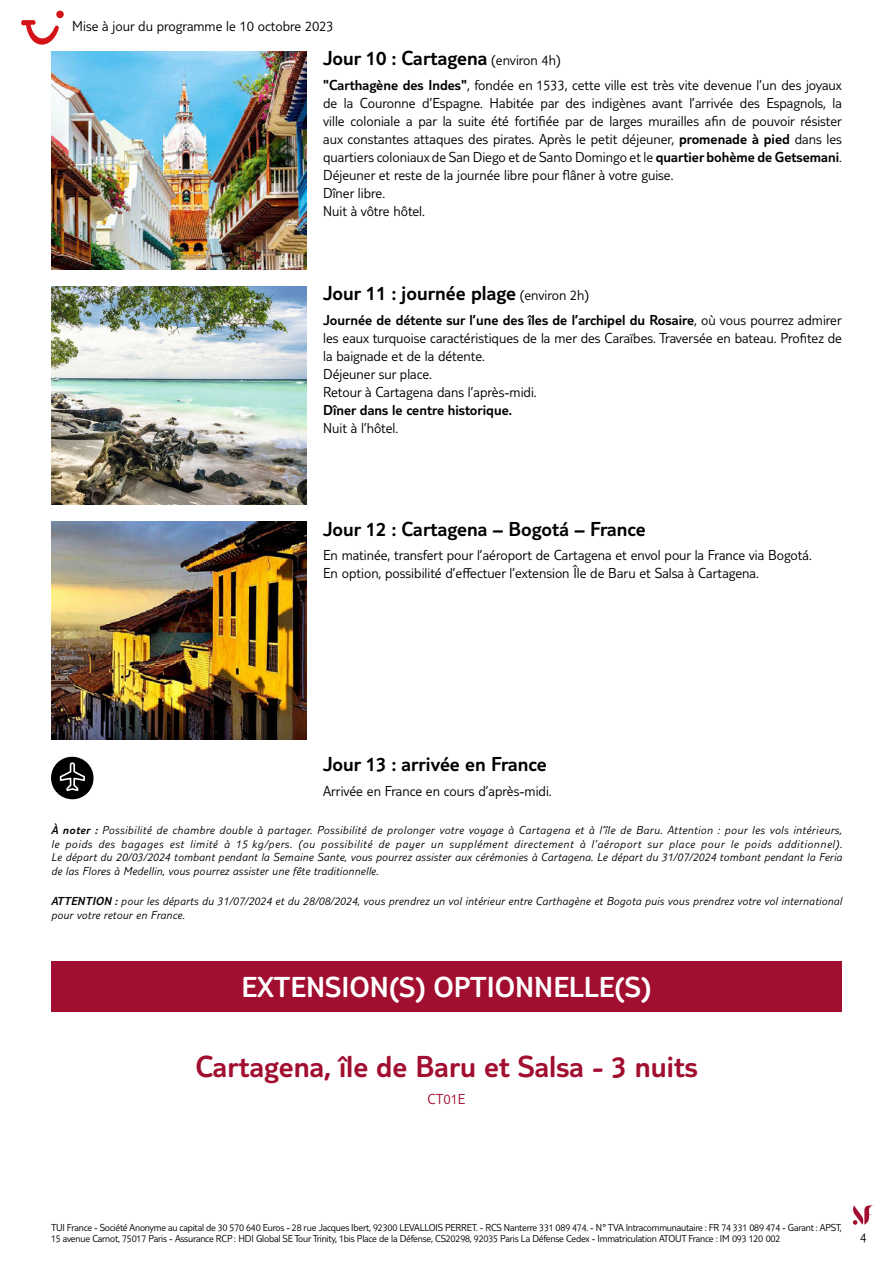
<style>
.page{position:relative;width:893px;height:1263px;background:#fff}
.page>*{position:absolute;margin:0;border:0;box-sizing:border-box;transform-origin:0 0}
.t1{font:300 31.5px "TUI Type";color:#a10e2f}
.t2{font:300 30px "TUI Type";color:#fff}
.t3{font:300 21px "TUI Type";color:#000}
.t4{font:300 15px/18px "TUI Type";color:#000}
.t5{font:300 15px "TUI Type";color:#000}
.t6{font:300 15px "TUI Type";color:#a10e2f}
.t7{font:300 13.5px "TUI Type";color:#000}
.t8{font:italic 300 12px/13.5px "TUI Type";letter-spacing:.02em;color:#000;text-align:justify}
.t9{font:300 10.5px/10.5px "TUI Type";letter-spacing:-.02em;color:#000}
.s1{font-size:15px}
.s2{font-style:inherit}
</style>
<div class="page">
<svg style="left:853px;top:1205px;width:20px;height:20px"></svg>
<img style="left:51px;top:51px;width:255px;height:219px">
<img style="left:51px;top:286px;width:255px;height:219px">
<img style="left:51px;top:521px;width:255px;height:219px">
<svg style="left:51px;top:756px;width:43px;height:43px"></svg>
<div style="left:51px;top:961px;width:791px;height:51px;background:#a10e2f"></div>
<svg style="left:21px;top:20px;width:38px;height:25px"></svg>
<div style="left:56px;top:11px;width:8px;height:7px;background:#d51317;border-radius:50%"></div>
<p class="t4" style="left:72px;top:17px;width:263px">Mise à jour du programme le 10 octobre 2023</p>
<h3 class="t3" style="left:323px;top:46px;width:239px">Jour 10 : Cartagena <span class="s1">(environ 4h)</span></h3>
<p class="t4" style="left:323px;top:76px;width:520px"><span class="s2">"Carthagène des Indes"</span>, fondée en 1533, cette ville est très vite devenue l’un des joyaux de la Couronne d’Espagne. Habitée par des indigènes avant l’arrivée des Espagnols, la ville coloniale a par la suite été fortifiée par de larges murailles afin de pouvoir résister aux constantes attaques des pirates. Après le petit déjeuner, <span class="s2">promenade à pied</span> dans les quartiers coloniaux de San Diego et de Santo Domingo et le <span class="s2">quartier bohème de Getsemani</span>.<br>Déjeuner et reste de la journée libre pour flâner à votre guise.<br>Dîner libre.<br>Nuit à vôtre hôtel.</p>
<h3 class="t3" style="left:323px;top:281px;width:268px">Jour 11 : journée plage <span class="s1">(environ 2h)</span></h3>
<p class="t4" style="left:323px;top:311px;width:520px"><span class="s2">Journée de détente sur l’une des îles de l’archipel du Rosaire</span>, où vous pourrez admirer les eaux turquoise caractéristiques de la mer des Caraïbes. Traversée en bateau. Profitez de la baignade et de la détente.<br>Déjeuner sur place.<br>Retour à Cartagena dans l’après-midi.</p>
<p class="t5" style="left:323px;top:402px;width:190px">Dîner dans le centre historique.</p>
<p class="t4" style="left:323px;top:419px;width:77px">Nuit à l’hôtel.</p>
<h3 class="t3" style="left:323px;top:516px;width:324px">Jour 12 : Cartagena – Bogotá – France</h3>
<p class="t4" style="left:323px;top:546px;width:490px">En matinée, transfert pour l’aéroport de Cartagena et envol pour la France via Bogotá.<br>En option, possibilité d’effectuer l’extension Île de Baru et Salsa à Cartagena.</p>
<h3 class="t3" style="left:323px;top:752px;width:225px">Jour 13 : arrivée en France</h3>
<p class="t4" style="left:323px;top:781px;width:230px">Arrivée en France en cours d’après-midi.</p>
<p class="t8" style="left:51px;top:823px;width:792px"><span class="s2">À noter :</span> Possibilité de chambre double à partager. Possibilité de prolonger votre voyage à Cartagena et à l’île de Baru. Attention : pour les vols intérieurs, le poids des bagages est limité à 15 kg/pers. (ou possibilité de payer un supplément directement à l’aéroport sur place pour le poids additionnel).<br>Le départ du 20/03/2024 tombant pendant la Semaine Sante, vous pourrez assister aux cérémonies à Cartagena. Le départ du 31/07/2024 tombant pendant la Feria de las Flores à Medellin, vous pourrez assister une fête traditionnelle.</p>
<p class="t8" style="left:51px;top:894px;width:792px"><span class="s2">ATTENTION :</span> pour les départs du 31/07/2024 et du 28/08/2024, vous prendrez un vol intérieur entre Carthagène et Bogota puis vous prendrez votre vol international pour votre retour en France.</p>
<h2 class="t2" style="left:242px;top:970px;width:411px">EXTENSION(S) OPTIONNELLE(S)</h2>
<h1 class="t1" style="left:195px;top:1048px;width:504px">Cartagena, île de Baru et Salsa - 3 nuits</h1>
<p class="t6" style="left:428px;top:1090px;width:39px">CT01E</p>
<p class="t9" style="left:51px;top:1222px;width:792px">TUI France - Société Anonyme au capital de 30 570 640 Euros - 28 rue Jacques Ibert, 92300 LEVALLOIS PERRET. - RCS Nanterre 331 089 474. - N° TVA Intracommunautaire : FR 74 331 089 474 - Garant : APST,<br>15 avenue Carnot, 75017 Paris - Assurance RCP : HDI Global SE Tour Trinity, 1bis Place de la Défense, CS20298, 92035 Paris La Défense Cedex - Immatriculation ATOUT France : IM 093 120 002</p>
<p class="t7" style="left:860px;top:1229px;width:8px">4</p>
</div>
